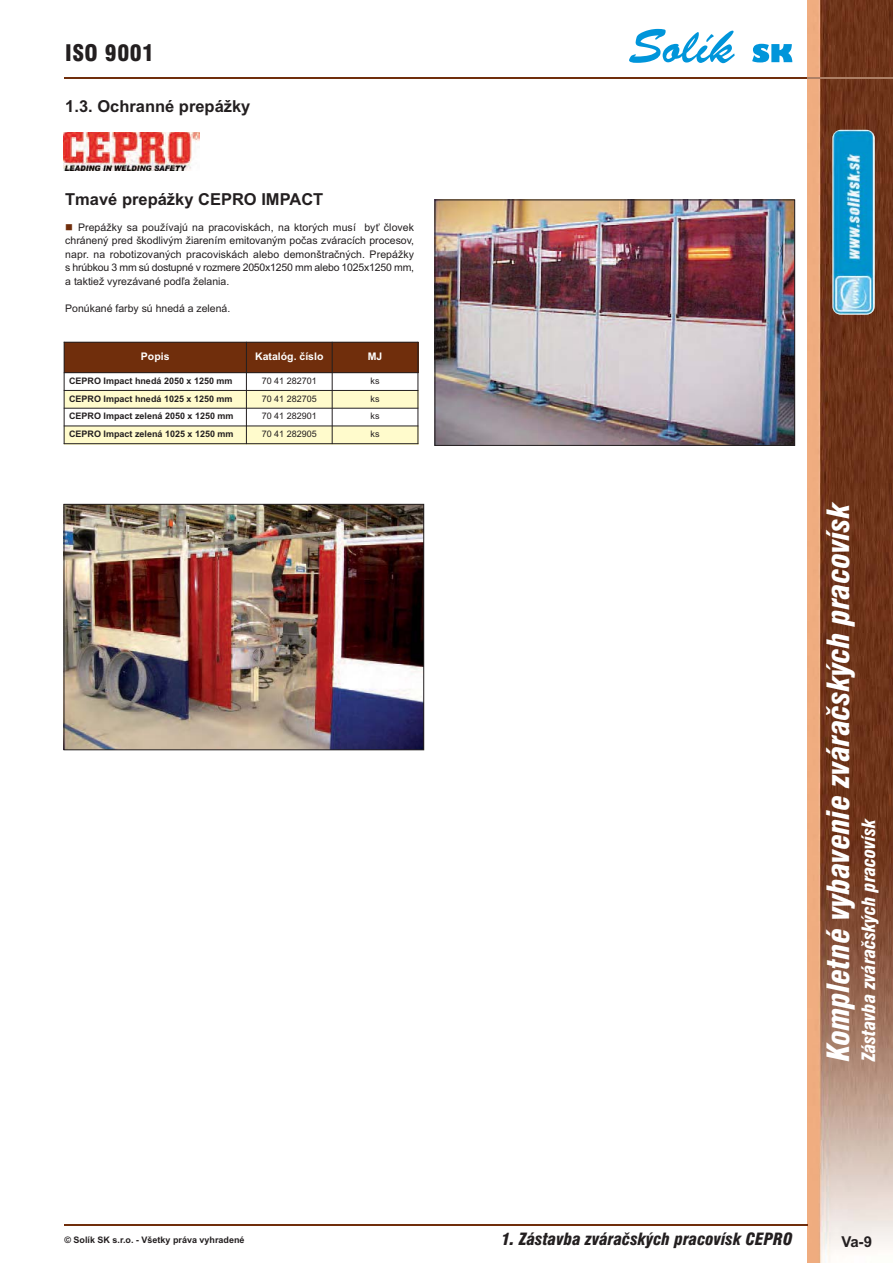
<style>
.page{position:relative;width:893px;height:1263px;background:#fff}
.page>*{position:absolute;margin:0;border:0;box-sizing:border-box;transform-origin:0 0}
.t1{font:italic 30px "Swis 721 Blk Cn EU";color:#fff}
.t2{font:21px "Swis 721 Blk Cn PL";letter-spacing:.025em;color:#231f20}
.t3{font:italic 18px "Swis 721 Blk Cn EU";letter-spacing:-.01em;color:#fff}
.t4{font:700 16.5px "Arial";color:#231f20}
.t5{font:italic 16.5px "Swis 721 Blk Cn EU";color:#231f20}
.t6{font:700 15px "Arial";color:#231f20}
.t7{font:10.5px/13.5px "Arial";color:#231f20;text-align:justify}
.t8{font:700 10.5px "Arial";color:#fff}
.t9{font:700 9px "Arial";color:#231f20}
.t10{font:9px "Arial";color:#231f20}
</style>
<div class="page">
<svg style="left:629px;top:29px;width:163px;height:34px"></svg>
<img style="left:808px;top:0;width:85px;height:1263px">
<img style="left:832px;top:130px;width:43px;height:185px;border-radius:8px">
<hr style="left:64px;top:77px;width:744px;height:1px;background:#702e0c">
<hr style="left:808px;top:77px;width:85px;height:1px;background:#ad8066">
<hr style="left:64px;top:1224px;width:744px;height:2px;background:#702e0c">
<img style="left:64px;top:132px;width:135px;height:38px">
<img style="left:437px;top:202px;width:356px;height:242px">
<div style="left:435px;top:200px;width:360px;height:246px;border:1px solid #231f20"></div>
<img style="left:66px;top:506px;width:356px;height:242px">
<div style="left:64px;top:504px;width:360px;height:246px;border:1px solid #231f20"></div>
<div style="left:64px;top:342px;width:182px;height:31px;background:#702e0c"></div>
<div style="left:246px;top:342px;width:86px;height:31px;background:#702e0c"></div>
<div style="left:332px;top:342px;width:86px;height:31px;background:#702e0c"></div>
<div style="left:64px;top:390px;width:182px;height:18px;background:#fffbcc"></div>
<div style="left:246px;top:390px;width:86px;height:18px;background:#fffbcc"></div>
<div style="left:332px;top:390px;width:86px;height:18px;background:#fffbcc"></div>
<div style="left:64px;top:426px;width:182px;height:18px;background:#fffbcc"></div>
<div style="left:246px;top:426px;width:86px;height:18px;background:#fffbcc"></div>
<div style="left:332px;top:426px;width:86px;height:18px;background:#fffbcc"></div>
<hr style="left:64px;top:342px;width:1px;height:102px;background:#231f20">
<hr style="left:246px;top:342px;width:1px;height:102px;background:#231f20">
<hr style="left:332px;top:342px;width:1px;height:102px;background:#231f20">
<hr style="left:418px;top:342px;width:1px;height:102px;background:#231f20">
<hr style="left:64px;top:342px;width:354px;height:1px;background:#231f20">
<hr style="left:64px;top:372px;width:354px;height:1px;background:#231f20">
<hr style="left:64px;top:390px;width:354px;height:1px;background:#231f20">
<hr style="left:64px;top:408px;width:354px;height:1px;background:#231f20">
<hr style="left:64px;top:426px;width:354px;height:1px;background:#231f20">
<hr style="left:64px;top:443px;width:354px;height:1px;background:#231f20">
<h2 class="t2" style="left:65px;top:40px;width:90px">ISO 9001</h2>
<h3 class="t4" style="left:65px;top:100px;width:187px">1.3. Ochranné prepážky</h3>
<h3 class="t4" style="left:65px;top:193px;width:260px">Tmavé prepážky CEPRO IMPACT</h3>
<p class="t7" style="left:65px;top:221px;width:350px;text-indent:13px">Prepážky sa používajú na pracoviskách, na ktorých musí byť človek chránený pred škodlivým žiarením emitovaným počas zváracích procesov, napr. na robotizovaných pracoviskách alebo demonštračných. Prepážky s hrúbkou 3 mm sú dostupné v rozmere 2050x1250 mm alebo 1025x1250 mm, a taktiež vyrezávané podľa želania.</p>
<p class="t7" style="left:65px;top:302px;width:167px">Ponúkané farby sú hnedá a zelená.</p>
<p class="t8" style="left:141px;top:353px;width:30px">Popis</p>
<p class="t8" style="left:255px;top:353px;width:70px">Katalóg. číslo</p>
<p class="t8" style="left:368px;top:353px;width:16px">MJ</p>
<p class="t9" style="left:69px;top:377px;width:165px">CEPRO Impact hnedá 2050 x 1250 mm</p>
<p class="t10" style="left:262px;top:377px;width:57px">70 41 282701</p>
<p class="t10" style="left:371px;top:377px;width:10px">ks</p>
<p class="t9" style="left:69px;top:395px;width:165px">CEPRO Impact hnedá 1025 x 1250 mm</p>
<p class="t10" style="left:262px;top:395px;width:57px">70 41 282705</p>
<p class="t10" style="left:371px;top:395px;width:10px">ks</p>
<p class="t9" style="left:69px;top:413px;width:166px">CEPRO Impact zelená 2050 x 1250 mm</p>
<p class="t10" style="left:262px;top:413px;width:57px">70 41 282901</p>
<p class="t10" style="left:371px;top:413px;width:10px">ks</p>
<p class="t9" style="left:69px;top:431px;width:166px">CEPRO Impact zelená 1025 x 1250 mm</p>
<p class="t10" style="left:262px;top:431px;width:57px">70 41 282905</p>
<p class="t10" style="left:371px;top:431px;width:10px">ks</p>
<h1 class="t1" style="left:819px;top:1061px;width:562px;rotate:-90deg">Kompletné vybavenie zváračských pracovísk</h1>
<h3 class="t3" style="left:857px;top:1061px;width:245px;rotate:-90deg">Zástavba zváračských pracovísk</h3>
<p class="t9" style="left:64px;top:1237px;width:182px">© Solík SK s.r.o. - Všetky práva vyhradené</p>
<h3 class="t5" style="left:501px;top:1228px;width:293px">1. Zástavba zváračských pracovísk CEPRO</h3>
<h3 class="t6" style="left:841px;top:1236px;width:32px">Va-9</h3>
</div>
